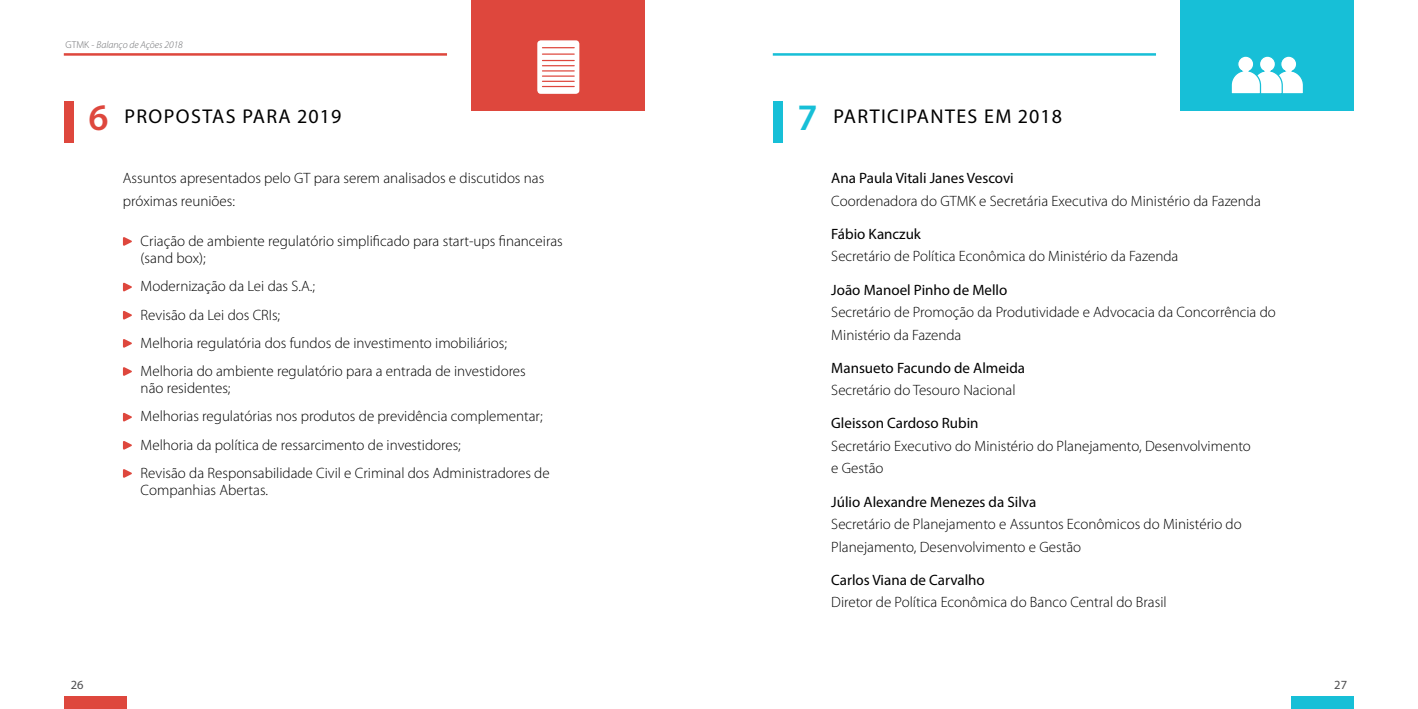
<style>
.page{position:relative;width:1418px;height:709px;background:#fff}
.page>*{position:absolute;margin:0;border:0;box-sizing:border-box;transform-origin:0 0}
.t1{font:20px "Myriad Pro";letter-spacing:.07em;color:#000}
.t2{font:300 15px/28.1px "Myriad Pro";color:#000}
.t3{font:15px "Myriad Pro";color:#000}
.t4{font:12.5px "Myriad Pro";color:#4d4d4f}
.t5{font:italic 300 10px "Myriad Pro";color:#6d6e71}
.s1{font-style:normal}
.s2{font-weight:600;font-size:37.5px;color:#de473d}
.s3{font-weight:600;font-size:37.5px;color:#17bfd7}
</style>
<div class="page">
<hr style="left:64px;top:53px;width:383px;height:3px;background:#de473d">
<div style="left:64px;top:696px;width:62px;height:13px;background:#de473d"></div>
<div style="left:64px;top:101px;width:9px;height:42px;background:#de473d"></div>
<svg style="left:123px;top:237px;width:9px;height:9px"></svg>
<svg style="left:123px;top:282px;width:9px;height:10px"></svg>
<svg style="left:123px;top:311px;width:9px;height:9px"></svg>
<svg style="left:123px;top:339px;width:9px;height:9px"></svg>
<svg style="left:123px;top:367px;width:9px;height:9px"></svg>
<svg style="left:123px;top:412px;width:9px;height:10px"></svg>
<svg style="left:123px;top:441px;width:9px;height:9px"></svg>
<svg style="left:123px;top:469px;width:9px;height:9px"></svg>
<hr style="left:772px;top:53px;width:383px;height:3px;background:#17bfd7">
<div style="left:1291px;top:696px;width:63px;height:13px;background:#17bfd7"></div>
<div style="left:772px;top:102px;width:10px;height:41px;background:#17bfd7"></div>
<div style="left:1180px;top:0;width:174px;height:111px;background:#17bfd7"></div>
<div style="left:471px;top:0;width:174px;height:111px;background:#de473d"></div>
<svg style="left:1231px;top:56px;width:72px;height:38px"></svg>
<div style="left:537px;top:40px;width:42px;height:54px;background:#fff;border-radius:4px"></div>
<hr style="left:542px;top:47px;width:32px;height:1px;background:#de473d">
<hr style="left:542px;top:53px;width:32px;height:2px;background:#de473d">
<hr style="left:542px;top:60px;width:32px;height:1px;background:#de473d">
<hr style="left:542px;top:65px;width:32px;height:1px;background:#de473d">
<hr style="left:542px;top:70px;width:32px;height:2px;background:#de473d">
<hr style="left:542px;top:75px;width:32px;height:2px;background:#de473d">
<hr style="left:542px;top:81px;width:32px;height:1px;background:#de473d">
<hr style="left:542px;top:86px;width:32px;height:1px;background:#de473d">
<p class="t5" style="left:66px;top:39px;width:119px"><span class="s1">GTMK -</span> Balanço de Ações 2018</p>
<h1 class="t1" style="left:89px;top:104px;width:254px"><span class="s2">6</span> PROPOSTAS PARA 2019</h1>
<h1 class="t1" style="left:797px;top:104px;width:266px"><span class="s3">7</span> PARTICIPANTES EM 2018</h1>
<p class="t2" style="left:123px;top:167px;width:423px;line-height:22.5px">Assuntos apresentados pelo GT para serem analisados e discutidos nas próximas reuniões:</p>
<p class="t2" style="left:141px;top:232px;width:423px;line-height:17.5px">Criação de ambiente regulatório simplificado para start-ups financeiras (sand box);</p>
<p class="t2" style="left:141px;top:272px;width:386px">Modernização da Lei das S.A.;<br>Revisão da Lei dos CRIs;<br>Melhoria regulatória dos fundos de investimento imobiliários; Melhoria do ambiente regulatório para a entrada de investidores</p>
<p class="t2" style="left:141px;top:374px;width:410px">não residentes;<br>Melhorias regulatórias nos produtos de previdência complementar; Melhoria da política de ressarcimento de investidores;<br>Revisão da Responsabilidade Civil e Criminal dos Administradores de</p>
<p class="t2" style="left:141px;top:476px;width:129px">Companhias Abertas.</p>
<p class="t3" style="left:831px;top:169px;width:184px">Ana Paula Vitali Janes Vescovi</p>
<p class="t2" style="left:831px;top:186px;width:431px">Coordenadora do GTMK e Secretária Executiva do Ministério da Fazenda</p>
<p class="t3" style="left:831px;top:224px;width:91px">Fábio Kanczuk</p>
<p class="t2" style="left:831px;top:242px;width:348px">Secretário de Política Econômica do Ministério da Fazenda</p>
<p class="t3" style="left:831px;top:280px;width:178px">João Manoel Pinho de Mello</p>
<p class="t2" style="left:831px;top:301px;width:446px;line-height:22.5px">Secretário de Promoção da Produtividade e Advocacia da Concorrência do<br>Ministério da Fazenda</p>
<p class="t3" style="left:831px;top:358px;width:195px">Mansueto Facundo de Almeida</p>
<p class="t2" style="left:831px;top:376px;width:186px">Secretário do Tesouro Nacional</p>
<p class="t3" style="left:831px;top:414px;width:149px">Gleisson Cardoso Rubin</p>
<p class="t2" style="left:831px;top:434px;width:421px;line-height:22.5px">Secretário Executivo do Ministério do Planejamento, Desenvolvimento e Gestão</p>
<p class="t3" style="left:831px;top:492px;width:206px">Júlio Alexandre Menezes da Silva</p>
<p class="t2" style="left:831px;top:512px;width:412px;line-height:22.5px">Secretário de Planejamento e Assuntos Econômicos do Ministério do<br>Planejamento, Desenvolvimento e Gestão</p>
<p class="t3" style="left:831px;top:570px;width:155px">Carlos Viana de Carvalho</p>
<p class="t2" style="left:831px;top:588px;width:337px">Diretor de Política Econômica do Banco Central do Brasil</p>
<p class="t4" style="left:71px;top:676px;width:14px">26</p>
<p class="t4" style="left:1334px;top:676px;width:14px">27</p>
</div>
